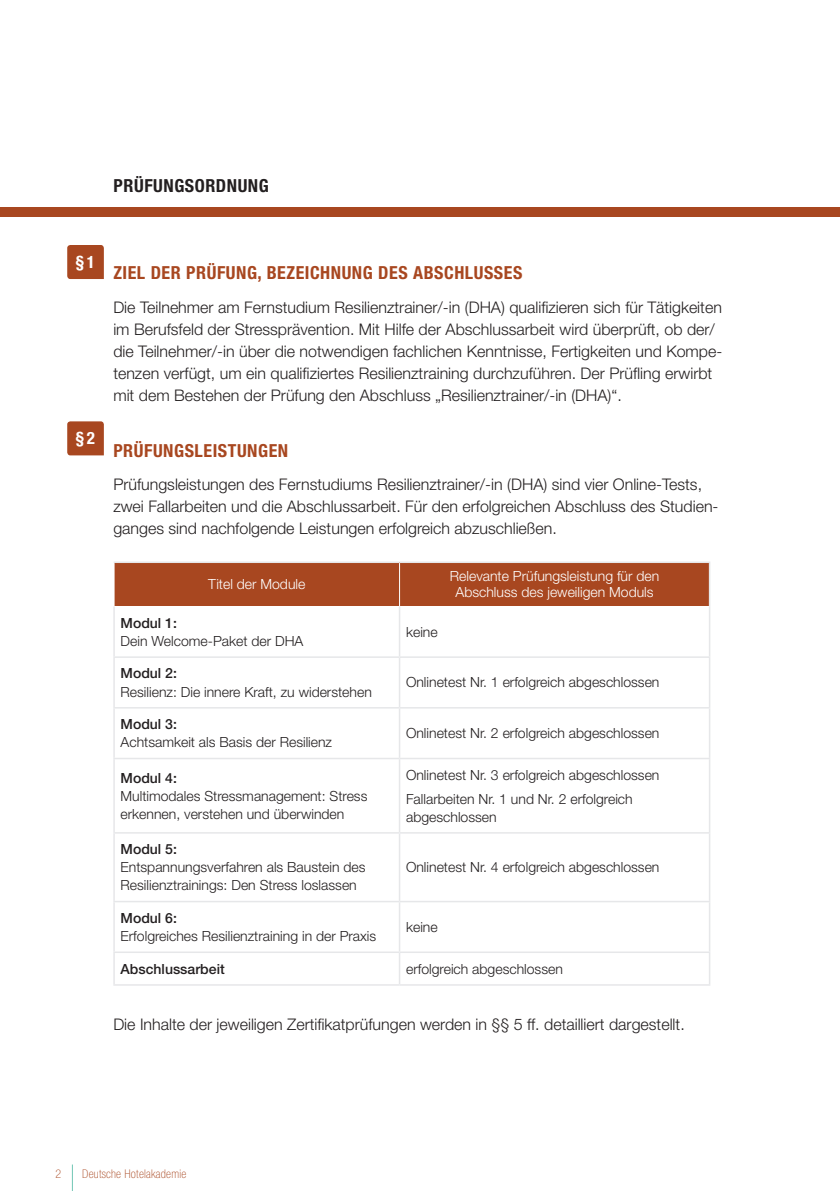
<style>
.page{position:relative;width:840px;height:1191px;background:#fff}
.page>*{position:absolute;margin:0;border:0;box-sizing:border-box;transform-origin:0 0}
.t1{font:700 condensed 18px "Helvetica Neue LT Pro";letter-spacing:.03em;color:#a84720}
.t2{font:700 condensed 18px "Helvetica Neue LT Pro";letter-spacing:.03em;color:#231f20}
.t3{font:700 condensed 17px "Helvetica Neue LT Pro";color:#fff}
.t4{font:300 16px/22px "Helvetica Neue LT Std";color:#231f20}
.t5{font:300 14px/18px "Helvetica Neue LT Std";color:#231f20}
.t6{font:300 14px/16px "Helvetica Neue LT Std";color:#fff;text-align:center}
.t7{font:500 14px "Helvetica Neue LT Std";color:#231f20}
.t8{font:100 condensed 12px "Helvetica Neue LT Std";letter-spacing:.02em;color:#a84720}
.s1{font-weight:500}
</style>
<div class="page">
<svg style="left:72px;top:1164px;width:1px;height:27px"></svg>
<div style="left:0;top:207px;width:839px;height:9px;background:#a84720"></div>
<div style="left:114px;top:562px;width:285px;height:44px;background:#a84720"></div>
<div style="left:399px;top:562px;width:310px;height:44px;background:#a84720"></div>
<hr style="left:114px;top:563px;width:1px;height:43px;background:#fff">
<hr style="left:399px;top:563px;width:1px;height:43px;background:#fff">
<hr style="left:114px;top:561px;width:285px;height:2px;background:#e6e7e9">
<hr style="left:399px;top:561px;width:311px;height:2px;background:#e6e7e9">
<hr style="left:708px;top:563px;width:2px;height:43px;background:#e6e7e9">
<hr style="left:113px;top:606px;width:2px;height:50px;background:#e6e7e9">
<hr style="left:398px;top:606px;width:2px;height:50px;background:#e6e7e9">
<hr style="left:708px;top:606px;width:2px;height:50px;background:#e6e7e9">
<hr style="left:113px;top:656px;width:286px;height:2px;background:#e6e7e9">
<hr style="left:113px;top:658px;width:2px;height:49px;background:#e6e7e9">
<hr style="left:399px;top:656px;width:311px;height:2px;background:#e6e7e9">
<hr style="left:398px;top:658px;width:2px;height:49px;background:#e6e7e9">
<hr style="left:708px;top:658px;width:2px;height:49px;background:#e6e7e9">
<hr style="left:113px;top:707px;width:286px;height:1px;background:#e6e7e9">
<hr style="left:113px;top:708px;width:2px;height:49px;background:#e6e7e9">
<hr style="left:399px;top:707px;width:311px;height:1px;background:#e6e7e9">
<hr style="left:398px;top:708px;width:2px;height:49px;background:#e6e7e9">
<hr style="left:708px;top:708px;width:2px;height:49px;background:#e6e7e9">
<hr style="left:113px;top:757px;width:286px;height:2px;background:#e6e7e9">
<hr style="left:113px;top:759px;width:2px;height:73px;background:#e6e7e9">
<hr style="left:399px;top:757px;width:311px;height:2px;background:#e6e7e9">
<hr style="left:398px;top:759px;width:2px;height:73px;background:#e6e7e9">
<hr style="left:708px;top:759px;width:2px;height:73px;background:#e6e7e9">
<hr style="left:113px;top:832px;width:286px;height:1px;background:#e6e7e9">
<hr style="left:113px;top:833px;width:2px;height:67px;background:#e6e7e9">
<hr style="left:399px;top:832px;width:311px;height:1px;background:#e6e7e9">
<hr style="left:398px;top:833px;width:2px;height:67px;background:#e6e7e9">
<hr style="left:708px;top:833px;width:2px;height:67px;background:#e6e7e9">
<hr style="left:113px;top:900px;width:286px;height:2px;background:#e6e7e9">
<hr style="left:113px;top:902px;width:2px;height:49px;background:#e6e7e9">
<hr style="left:399px;top:900px;width:311px;height:2px;background:#e6e7e9">
<hr style="left:398px;top:902px;width:2px;height:49px;background:#e6e7e9">
<hr style="left:708px;top:902px;width:2px;height:49px;background:#e6e7e9">
<hr style="left:113px;top:951px;width:286px;height:2px;background:#e6e7e9">
<hr style="left:113px;top:953px;width:2px;height:31px;background:#e6e7e9">
<hr style="left:399px;top:951px;width:311px;height:2px;background:#e6e7e9">
<hr style="left:398px;top:953px;width:2px;height:31px;background:#e6e7e9">
<hr style="left:708px;top:953px;width:2px;height:31px;background:#e6e7e9">
<hr style="left:113px;top:984px;width:286px;height:1px;background:#e6e7e9">
<hr style="left:399px;top:984px;width:311px;height:1px;background:#e6e7e9">
<svg style="left:67px;top:245px;width:37px;height:34px"></svg>
<svg style="left:67px;top:421px;width:37px;height:34px"></svg>
<p class="t2" style="left:113px;top:174px;width:157px">PRÜFUNGSORDNUNG</p>
<p class="t3" style="left:76px;top:252px;width:21px">§ 1</p>
<p class="t3" style="left:76px;top:428px;width:21px">§2</p>
<h3 class="t1" style="left:113px;top:262px;width:410px">ZIEL DER PRÜFUNG, BEZEICHNUNG DES ABSCHLUSSES</h3>
<p class="t4" style="left:113px;top:296px;width:610px">Die Teilnehmer am Fernstudium Resilienztrainer/-in (DHA) qualifzieren sich für Tätigkeiten im Berufsfeld der Stressprävention. Mit Hilfe der Abschlussarbeit wird überprüft, ob der/ die Teilnehmer/-in über die notwendigen fachlichen Kenntnisse, Fertigkeiten und Kompe&shy;tenzen verfügt, um ein qualifziertes Resilienztraining durchzuführen. Der Prüfing erwirbt mit dem Bestehen der Prüfung den Abschluss „Resilienztrainer/-in (DHA)“.</p>
<h3 class="t1" style="left:113px;top:439px;width:176px">PRÜFUNGSLEISTUNGEN</h3>
<p class="t4" style="left:113px;top:473px;width:606px">Prüfungsleistungen des Fernstudiums Resilienztrainer/-in (DHA) sind vier Online-Tests, zwei Fallarbeiten und die Abschlussarbeit. Für den erfolgreichen Abschluss des Studien&shy;ganges sind nachfolgende Leistungen erfolgreich abzuschließen.</p>
<p class="t6" style="left:208px;top:576px;width:99px">Titel der Module</p>
<p class="t6" style="left:449px;top:568px;width:211px">Relevante Prüfungsleistung für den<br>Abschluss des jeweiligen Moduls</p>
<p class="t5" style="left:120px;top:613px;width:184px"><span class="s1">Modul 1:<br></span>Dein Welcome-Paket der DHA</p>
<p class="t5" style="left:406px;top:622px;width:33px">keine</p>
<p class="t5" style="left:120px;top:664px;width:253px"><span class="s1">Modul 2:<br></span>Resilienz: Die innere Kraft, zu widerstehen</p>
<p class="t5" style="left:406px;top:673px;width:255px">Onlinetest Nr. 1 erfolgreich abgeschlossen</p>
<p class="t5" style="left:120px;top:715px;width:213px"><span class="s1">Modul 3:<br></span>Achtsamkeit als Basis der Resilienz</p>
<p class="t5" style="left:406px;top:724px;width:255px">Onlinetest Nr. 2 erfolgreich abgeschlossen</p>
<p class="t5" style="left:120px;top:768px;width:248px"><span class="s1">Modul 4:<br></span>Multimodales Stressmanagement: Stress erkennen, verstehen und überwinden</p>
<p class="t5" style="left:406px;top:763px;width:255px;line-height:23.6px">Onlinetest Nr. 3 erfolgreich abgeschlossen<br>Fallarbeiten Nr. 1 und Nr. 2 erfolgreich</p>
<p class="t5" style="left:406px;top:807px;width:92px">abgeschlossen</p>
<p class="t5" style="left:120px;top:840px;width:246px"><span class="s1">Modul 5:<br></span>Entspannungsverfahren als Baustein des<br>Resilienztrainings: Den Stress loslassen</p>
<p class="t5" style="left:406px;top:858px;width:255px">Onlinetest Nr. 4 erfolgreich abgeschlossen</p>
<p class="t5" style="left:120px;top:908px;width:257px"><span class="s1">Modul 6:<br></span>Erfolgreiches Resilienztraining in der Praxis</p>
<p class="t5" style="left:406px;top:917px;width:33px">keine</p>
<p class="t7" style="left:120px;top:960px;width:106px">Abschlussarbeit</p>
<p class="t5" style="left:406px;top:959px;width:158px">erfolgreich abgeschlossen</p>
<p class="t4" style="left:113px;top:1012px;width:572px">Die Inhalte der jeweiligen Zertifkatprüfungen werden in §§ 5 ff. detailliert dargestellt.</p>
<p class="t8" style="left:55px;top:1166px;width:7px">2</p>
<p class="t8" style="left:82px;top:1166px;width:105px">Deutsche Hotelakademie</p>
</div>
